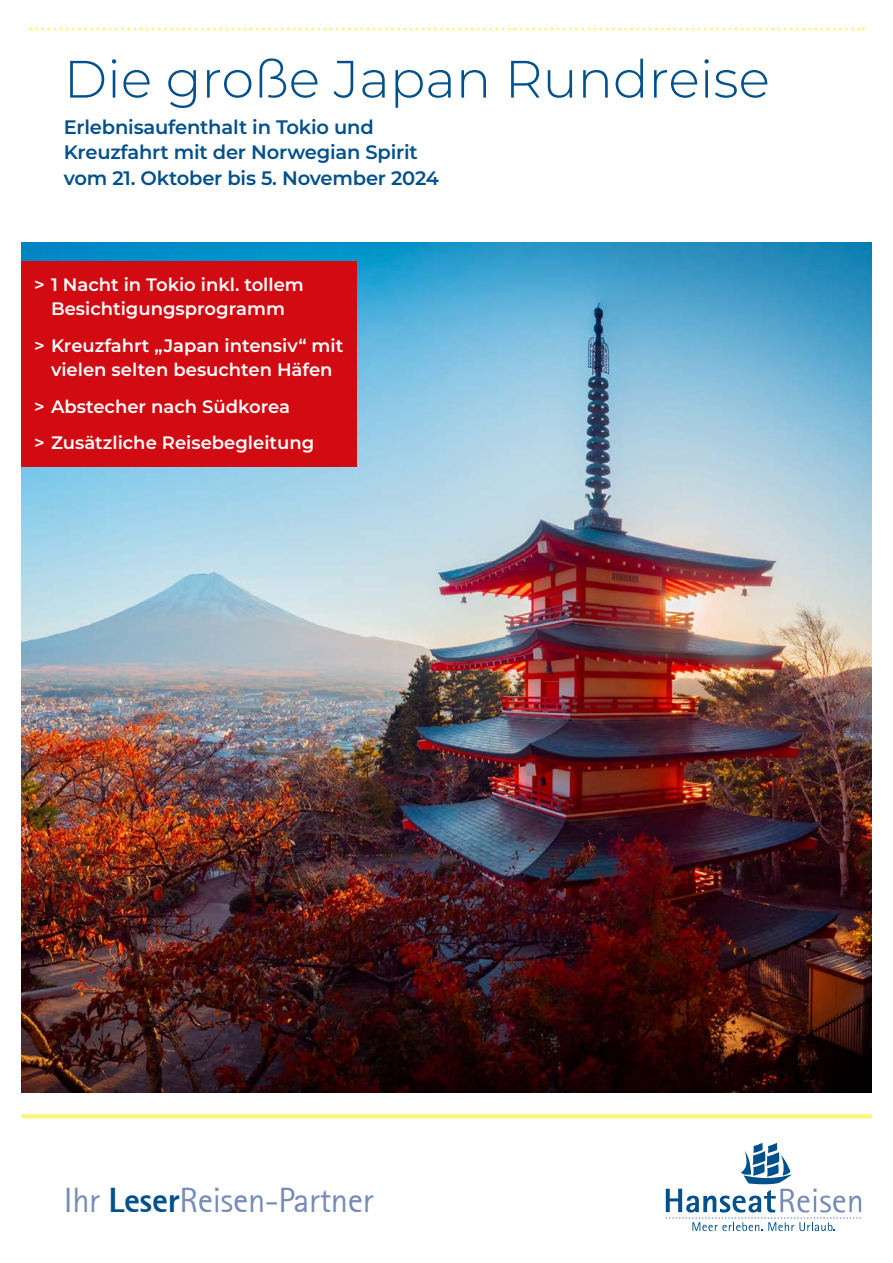
<style>
.page{position:relative;width:893px;height:1263px;background:#fff}
.page>*{position:absolute;margin:0;border:0;box-sizing:border-box;transform-origin:0 0}
.t1{font:300 52.5px "Montserrat";color:#00508c}
.t2{font:34.5px "Rotis Sans Serif";letter-spacing:-.01em;color:#768bb7}
.t3{font:600 19.5px/25.5px "Montserrat";letter-spacing:-.01em;color:#00508c}
.t4{font:600 18px/24px "Montserrat";color:#fff;text-align:center}
.s1{font-weight:800;color:#00508c}
</style>
<div class="page">
<svg style="left:31px;top:28px;width:832px;height:3px"></svg>
<hr style="left:21px;top:1114px;width:851px;height:4px;background:#fff482">
<svg style="left:666px;top:1143px;width:195px;height:88px"></svg>
<img style="left:21px;top:242px;width:851px;height:851px">
<div style="left:21px;top:261px;width:336px;height:205px;background:#d20a11"></div>
<h1 class="t1" style="left:64px;top:43px;width:708px">Die große Japan Rundreise</h1>
<p class="t3" style="left:64px;top:113px;width:377px">Erlebnisaufenthalt in Tokio und<br>Kreuzfahrt mit der Norwegian Spirit vom 21. Oktober bis 5. November 2024</p>
<p class="t4" style="left:34px;top:272px;width:271px">&gt; 1 Nacht in Tokio inkl. tollem<br>Besichtigungsprogramm</p>
<p class="t4" style="left:34px;top:333px;width:311px">&gt; Kreuzfahrt „Japan intensiv“ mit vielen selten besuchten Häfen</p>
<p class="t4" style="left:34px;top:387px;width:282px;line-height:36.8px;text-align:left">&gt; Abstecher nach Südkorea<br>&gt; Zusätzliche Reisebegleitung</p>
<h2 class="t2" style="left:64px;top:1180px;width:311px">Ihr <span class="s1">Leser</span>Reisen-Partner</h2>
</div>
